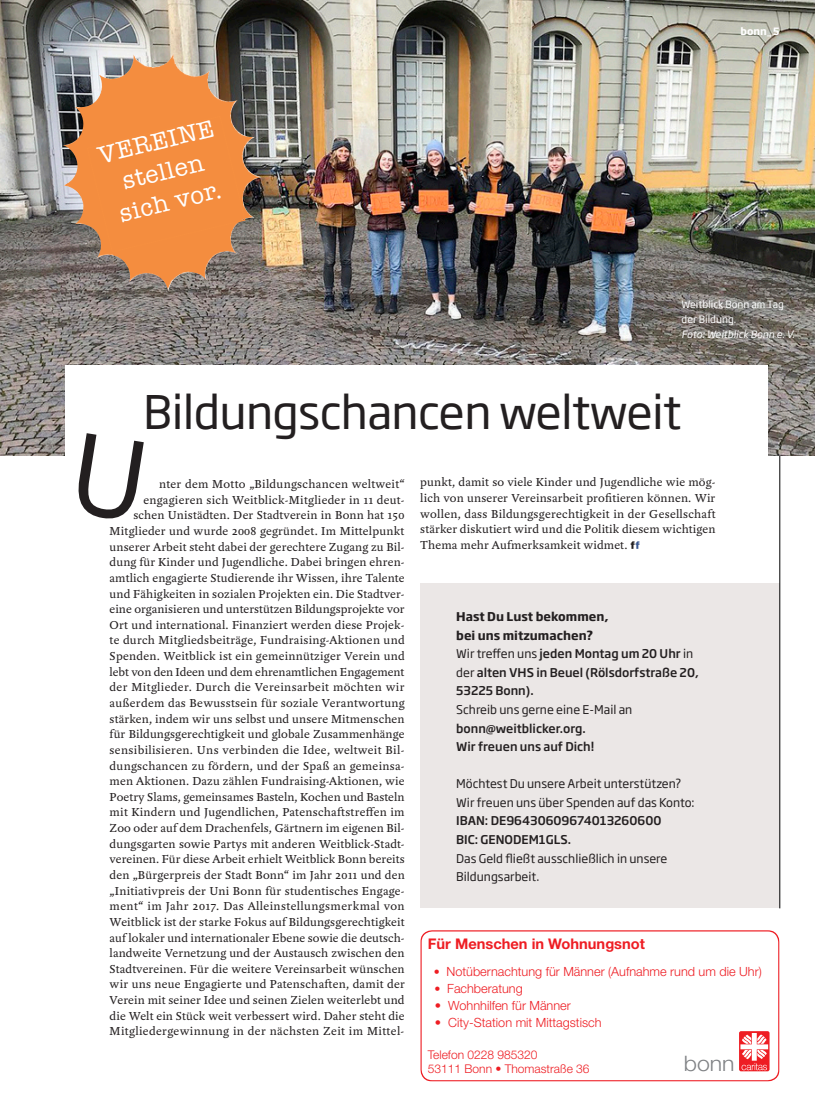
<style>
.page{position:relative;width:815px;height:1117px;background:#fff}
.page>*{position:absolute;margin:0;border:0;box-sizing:border-box;transform-origin:0 0}
.t1{font:45.75px "Soho Gothic Std";letter-spacing:-.015em;color:#231f20}
.t2{font:25px/30.8px "American Typewriter";color:#fff;text-align:center}
.t3{font:300 21.38px "Helvetica Neue";color:#808285;scale:1.08 1}
.t4{font:700 14.62px "Helvetica Neue";color:#ee1d23}
.t5{font:300 12.62px "Helvetica Neue";color:#ee1d23}
.t6{font:12.5px/15.6px "Yoga OT";letter-spacing:.01em;color:#231f20;text-align:right}
.t7{font:300 12px/14.4px "Helvetica Neue";color:#ee1d23}
.t8{font:500 11.88px/18.5px "Soho Gothic Std";color:#231f20}
.t9{font:11.88px/18.5px "Soho Gothic Std";color:#231f20}
.t10{font:10px/15px "Soho Gothic Std";color:#fff}
.t11{font:italic 10px "Soho Gothic Std";color:#fff}
.t12{font:700 10px "Soho Gothic Std";color:#fff}
.s1{font-weight:700}
.s2{font-weight:400}
.s3{font-size:12px}
</style>
<div class="page">
<div style="left:420px;top:583px;width:360px;height:324px;background:#ebe7e6"></div>
<svg style="left:631px;top:541px;width:8px;height:7px"></svg>
<svg style="left:420px;top:930px;width:360px;height:151px"></svg>
<svg style="left:739px;top:1030px;width:31px;height:41px"></svg>
<svg style="left:740px;top:1032px;width:28px;height:37px"></svg>
<hr style="left:779px;top:51px;width:1px;height:857px;background:#000">
<img style="left:0;top:0;width:815px;height:455px">
<div style="left:65px;top:365px;width:702px;height:108px;background:#fff"></div>
<img style="left:63px;top:53px;width:198px;height:238px">
<div style="left:86px;top:115px;width:160px;height:138px;background:#f48d3f"></div>
<h2 class="t2" style="left:94px;top:140px;width:120px;rotate:-14deg">VEREINE stellen sich vor.</h2>
<p class="t12" style="left:741px;top:24px;width:40px">bonn_5</p>
<p class="t10" style="left:682px;top:297px;width:104px">Weitblick Bonn am Tag der Bildung.</p>
<p class="t11" style="left:682px;top:328px;width:114px">Foto: Weitblick Bonn e. V.</p>
<h1 class="t1" style="left:143px;top:383px;width:540px">Bildungschancen weltweit</h1>
<p class="t6" style="left:110px;top:476px;width:297px">nter dem Motto „Bildungschancen weltweit“ engagieren sich Weitblick-Mitglieder in 11 deut&shy;schen Unistädten. Der Stadtverein in Bonn hat 150<br>Mitglieder und wurde 2008 gegründet. Im Mittelpunkt unserer Arbeit steht dabei der gerechtere Zugang zu Bil&shy;dung für Kinder und Jugendliche. Dabei bringen ehren&shy;amtlich engagierte Studierende ihr Wissen, ihre Talente und Fähigkeiten in sozialen Projekten ein. Die Stadtver&shy;eine organisieren und unterstützen Bildungsprojekte vor Ort und international. Finanziert werden diese Projek&shy;te durch Mitgliedsbeiträge, Fundraising-Aktionen und Spenden. Weitblick ist ein gemeinnütziger Verein und lebt von den Ideen und dem ehrenamtlichen Engagement der Mitglieder. Durch die Vereinsarbeit möchten wir außerdem das Bewusstsein für soziale Verantwortung stärken, indem wir uns selbst und unsere Mitmenschen für Bildungsgerechtigkeit und globale Zusammenhänge sensibilisieren. Uns verbinden die Idee, weltweit Bil&shy;dungschancen zu fördern, und der Spaß an gemeinsa&shy;men Aktionen. Dazu zählen Fundraising-Aktionen, wie Poetry Slams, gemeinsames Basteln, Kochen und Basteln mit Kindern und Jugendlichen, Patenschaftstreffen im Zoo oder auf dem Drachenfels, Gärtnern im eigenen Bil&shy;dungsgarten sowie Partys mit anderen Weitblick-Stadt&shy;vereinen. Für diese Arbeit erhielt Weitblick Bonn bereits den „Bürgerpreis der Stadt Bonn“ im Jahr 2011 und den „Initiativpreis der Uni Bonn für studentisches Engage&shy;ment“ im Jahr 2017. Das Alleinstellungsmerkmal von Weitblick ist der starke Fokus auf Bildungsgerechtigkeit auf lokaler und internationaler Ebene sowie die deutsch&shy;landweite Vernetzung und der Austausch zwischen den Stadtvereinen. Für die weitere Vereinsarbeit wünschen wir uns neue Engagierte und Patenschaften, damit der Verein mit seiner Idee und seinen Zielen weiterlebt und die Welt ein Stück weit verbessert wird. Daher steht die Mitgliedergewinnung in der nächsten Zeit im Mittel-</p>
<p class="t6" style="left:420px;top:474px;width:297px;text-align:justify">punkt, damit so viele Kinder und Jugendliche wie mög&shy;lich von unserer Vereinsarbeit profitieren können. Wir wollen, dass Bildungsgerechtigkeit in der Gesellschaft stärker diskutiert wird und die Politik diesem wichtigen Thema mehr Aufmerksamkeit widmet.</p>
<p class="t8" style="left:456px;top:607px;width:244px"><span class="s1">Hast Du Lust bekommen,<br>bei uns mitzumachen?<br></span><span class="s2">Wir treffen uns</span> jeden Montag um 20 Uhr <span class="s2">in der</span> alten VHS in Beuel (Rölsdorfstraße 20,<br>53225 Bonn).</p>
<p class="t9" style="left:456px;top:700px;width:178px">Schreib uns gerne eine E-Mail an</p>
<p class="t8" style="left:456px;top:718px;width:140px">bonn@weitblicker.org.<br>Wir freuen uns auf Dich!</p>
<p class="t9" style="left:456px;top:774px;width:240px">Möchtest Du unsere Arbeit unterstützen?<br>Wir freuen uns über Spenden auf das Konto:</p>
<p class="t8" style="left:456px;top:811px;width:207px">IBAN: DE96430609674013260600<br>BIC: GENODEM1GLS.</p>
<p class="t9" style="left:456px;top:848px;width:213px">Das Geld fließt ausschließlich in unsere<br>Bildungsarbeit.</p>
<p class="t4" style="left:428px;top:934px;width:219px">Für Menschen in Wohnungsnot</p>
<p class="t5" style="left:434px;top:963px;width:329px"><span class="s3">•</span> Notübernachtung für Männer (Aufnahme rund um die Uhr)</p>
<p class="t5" style="left:435px;top:980px;width:90px"><span class="s3">•</span> Fachberatung</p>
<p class="t5" style="left:435px;top:997px;width:137px">• Wohnhilfen für Männer</p>
<p class="t5" style="left:435px;top:1014px;width:168px">• City-Station mit Mittagstisch</p>
<p class="t7" style="left:428px;top:1046px;width:163px">Telefon 0228 985320<br>53111 Bonn • Thomastraße 36</p>
<h3 class="t3" style="left:684px;top:1050px;width:49px">bonn</h3>
</div>
